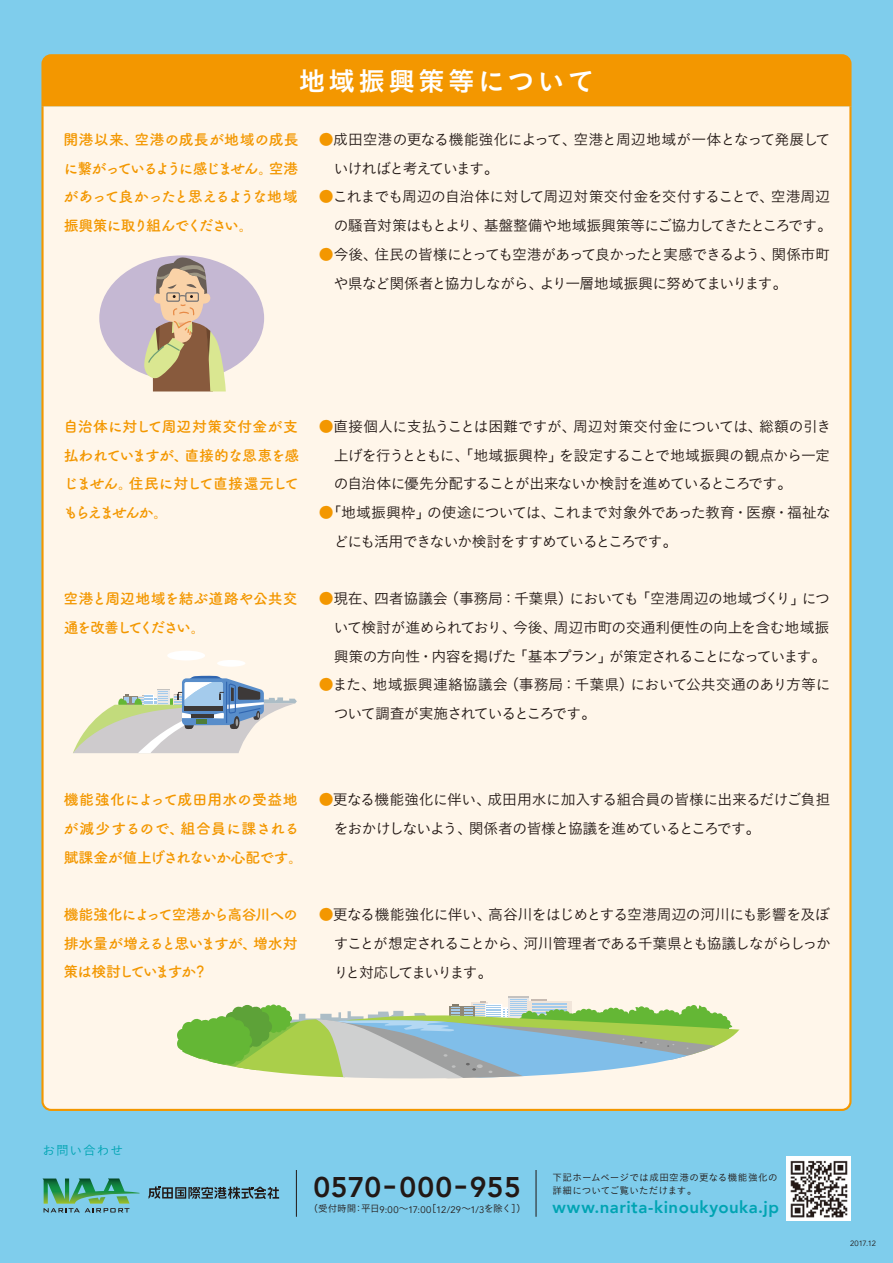
<style>
.page{position:relative;width:893px;height:1263px;background:#7fcdec}
.page>*{position:absolute;margin:0;border:0;box-sizing:border-box;transform-origin:0 0}
.t1{font:800 28.35px "Avenir";letter-spacing:.01em;color:#221815}
.t2{font:26.55px "Koburina Go Std W6";letter-spacing:.125em;color:#fff}
.t3{font:800 16.8px "Avenir";letter-spacing:.025em;color:#00a4b3}
.t4{font:14.85px/28.7px "Koburina Go Std W3";letter-spacing:-.05em;color:#221815}
.t5{font:700 14.85px/28.7px "Tsuku B Rd Gothic";letter-spacing:-.06em;color:#f39700;text-align:justify}
.t6{font:700 14.85px/28.7px "Tsuku B Rd Gothic";letter-spacing:-.01em;color:#f39700}
.t7{font:12.75px "Koburina Go Std W3";letter-spacing:.065em;color:#00a4b3}
.t8{font:9.6px/12.8px "Koburina Go Std W3";letter-spacing:.02em;color:#221815}
.t9{font:9.45px "Avenir";letter-spacing:.02em;color:#221815}
.t10{font:7.65px "Avenir";letter-spacing:-.02em;color:#221815}
.s1{color:#f39700}
.s2{font-family:"Koburina Go Std W3";font-size:9.6px}
</style>
<div class="page">
<svg style="left:43px;top:1178px;width:97px;height:34px"></svg>
<svg style="left:148px;top:1186px;width:131px;height:13px"></svg>
<hr style="left:296px;top:1170px;width:1px;height:47px;background:#221815">
<hr style="left:536px;top:1170px;width:1px;height:47px;background:#221815">
<img style="left:787px;top:1157px;width:63px;height:63px">
<div style="left:41px;top:108px;width:811px;height:1003px;background:#fff6ea"></div>
<div style="left:41px;top:54px;width:811px;height:54px;background:#f39700"></div>
<svg style="left:73px;top:675px;width:224px;height:78px"></svg>
<div style="left:167px;top:651px;width:38px;height:9px;background:#fff;border-radius:50%"></div>
<div style="left:217px;top:660px;width:28px;height:7px;background:#fff;border-radius:50%"></div>
<div style="left:99px;top:255px;width:165px;height:126px;background:#c5b8d3;border-radius:50%"></div>
<svg style="left:143px;top:257px;width:83px;height:134px"></svg>
<svg style="left:172px;top:997px;width:571px;height:82px"></svg>
<h2 class="t2" style="left:299px;top:60px;width:297px">地域振興策等について</h2>
<p class="t5" style="left:64px;top:124px;width:237px">開港以来、空港の成長が地域の成長に繋がっているように感じません。空港があって良かったと思えるような地域振興策に取り組んでください。</p>
<p class="t4" style="left:334px;top:125px;width:498px;text-indent:-15px"><span class="s1">●</span>成田空港の更なる機能強化によって、空港と周辺地域が一体となって発展していければと考えています。</p>
<p class="t4" style="left:319px;top:182px;width:515px;text-align:right"><span class="s1">●</span>これまでも周辺の自治体に対して周辺対策交付金を交付することで、空港周辺の騒音対策はもとより、基盤整備や地域振興策等にご協力してきたところです。</p>
<p class="t4" style="left:334px;top:240px;width:498px;text-indent:-15px"><span class="s1">●</span>今後、住民の皆様にとっても空港があって良かったと実感できるよう、関係市町や県など関係者と協力しながら、より一層地域振興に努めてまいります。</p>
<p class="t5" style="left:63px;top:411px;width:238px">自治体に対して周辺対策交付金が支払われていますが、直接的な恩恵を感じません。住民に対して直接還元してもらえませんか。</p>
<p class="t5" style="left:64px;top:583px;width:236px">空港と周辺地域を結ぶ道路や公共交通を改善してください。</p>
<p class="t4" style="left:334px;top:412px;width:499px;text-align:justify;text-indent:-15px"><span class="s1">●</span>直接個人に支払うことは困難ですが、周辺対策交付金については、総額の引き上げを行うとともに、「地域振興枠」を設定することで地域振興の観点から一定の自治体に優先分配することが出来ないか検討を進めているところです。</p>
<p class="t4" style="left:334px;top:498px;width:499px;text-indent:-15px"><span class="s1">●</span>「地域振興枠」の使途については、これまで対象外であった教育・医療・福祉などにも活用できないか検討をすすめているところです。</p>
<p class="t4" style="left:334px;top:584px;width:498px;text-align:justify;text-indent:-15px"><span class="s1">●</span>現在、四者協議会（事務局：千葉県）においても「空港周辺の地域づくり」について検討が進められており、今後、周辺市町の交通利便性の向上を含む地域振興策の方向性・内容を掲げた「基本プラン」が策定されることになっています。</p>
<p class="t4" style="left:334px;top:670px;width:498px;text-indent:-15px"><span class="s1">●</span>また、地域振興連絡協議会（事務局：千葉県）において公共交通のあり方等について調査が実施されているところです。</p>
<p class="t6" style="left:64px;top:784px;width:241px">機能強化によって成田用水の受益地が減少するので、組合員に課される賦課金が値上げされないか心配です。</p>
<p class="t5" style="left:64px;top:899px;width:236px">機能強化によって空港から高谷川への排水量が増えると思いますが、増水対策は検討していますか？</p>
<p class="t4" style="left:334px;top:785px;width:498px;text-indent:-15px"><span class="s1">●</span>更なる機能強化に伴い、成田用水に加入する組合員の皆様に出来るだけご負担をおかけしないよう、関係者の皆様と協議を進めているところです。</p>
<p class="t4" style="left:334px;top:900px;width:499px;text-align:justify;text-indent:-15px"><span class="s1">●</span>更なる機能強化に伴い、高谷川をはじめとする空港周辺の河川にも影響を及ぼすことが想定されることから、河川管理者である千葉県とも協議しながらしっかりと対応してまいります。</p>
<p class="t7" style="left:43px;top:1140px;width:82px">お問い合わせ</p>
<h1 class="t1" style="left:313px;top:1165px;width:209px">0570-000-955</h1>
<p class="t9" style="left:309px;top:1203px;width:219px"><span class="s2">（受付時間：平日</span>9:00<span class="s2">～</span>17:00<span class="s2">［</span>12/29<span class="s2">～</span>1/3<span class="s2">を除く］）</span></p>
<p class="t8" style="left:552px;top:1171px;width:227px">下記ホームページでは成田空港の更なる機能強化の詳細についてご覧いただけます。</p>
<p class="t3" style="left:552px;top:1194px;width:228px">www.narita-kinoukyouka.jp</p>
<p class="t10" style="left:850px;top:1239px;width:27px">2017.12</p>
</div>
